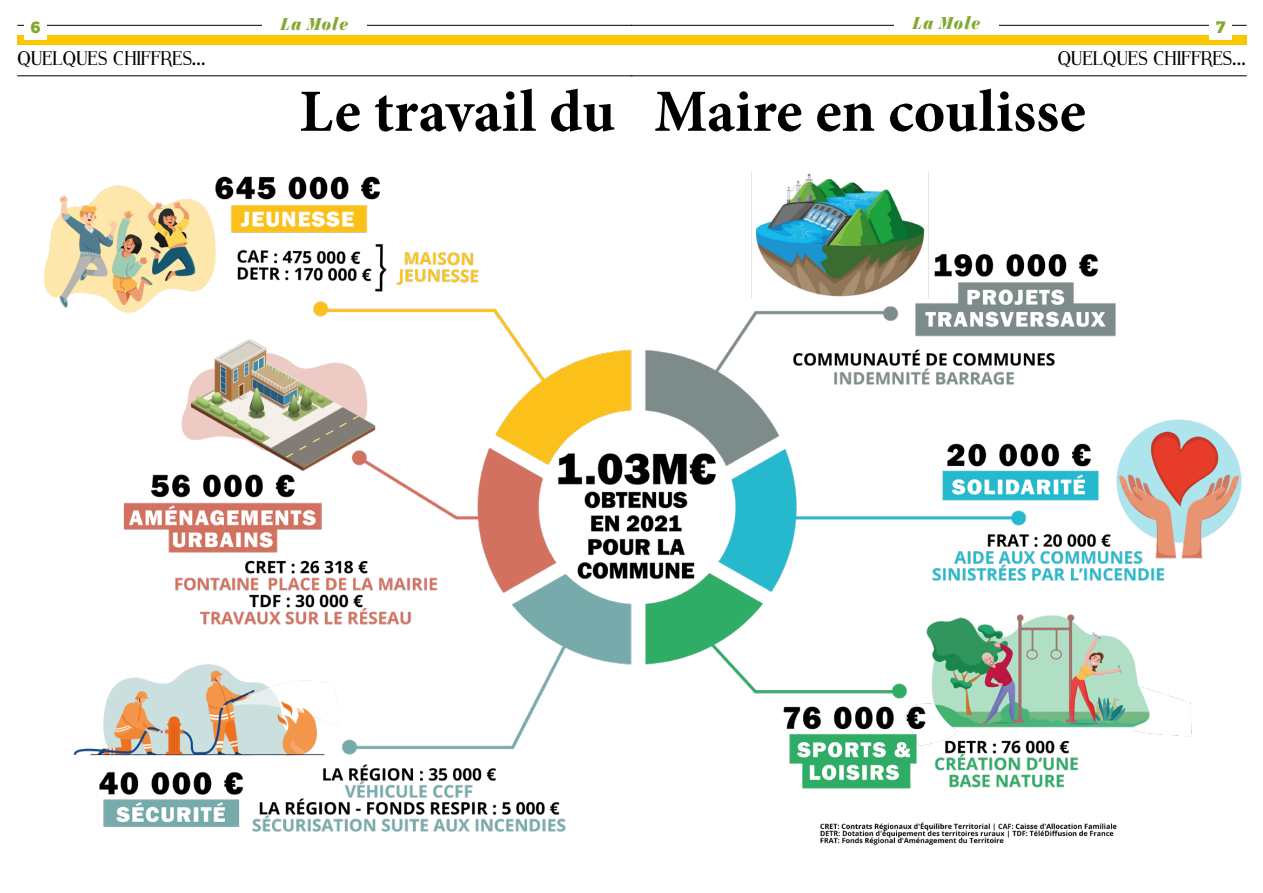
<style>
.page{position:relative;width:1263px;height:893px;background:#fff}
.page>*{position:absolute;margin:0;border:0;box-sizing:border-box;transform-origin:0 0}
.t1{font:700 60px "Minion Pro";color:#000}
.t2{font:20.25px "Modern Serif";color:#000;scale:.9 1}
.t3{font:italic 900 17.25px "Chamberi Display";letter-spacing:.1em;color:#83a932;scale:.9 1}
.t4{font:16.5px "Chunk Five Ex";color:#83a932}
.s1{font-size:17.25px}
</style>
<div class="page">
<img style="left:44px;top:171px;width:1198px;height:675px">
<hr style="left:17px;top:25px;width:615px;height:1px;background:#000">
<hr style="left:17px;top:76px;width:615px;height:1px;background:#000">
<div style="left:262px;top:17px;width:104px;height:19px;background:#fff"></div>
<hr style="left:631px;top:25px;width:616px;height:1px;background:#000">
<hr style="left:631px;top:76px;width:616px;height:1px;background:#000">
<div style="left:894px;top:16px;width:104px;height:19px;background:#fff"></div>
<div style="left:631px;top:35px;width:615px;height:9px;background:#fbc800"></div>
<div style="left:1209px;top:17px;width:23px;height:23px;background:#fff"></div>
<div style="left:17px;top:35px;width:615px;height:9px;background:#fbc800"></div>
<div style="left:24px;top:17px;width:23px;height:23px;background:#fff"></div>
<p class="t4" style="left:31px;top:15px;width:11px">6</p>
<p class="t3" style="left:913px;top:10px;width:76px">La Mole</p>
<p class="t4" style="left:1216px;top:15px;width:11px">7</p>
<p class="t3" style="left:281px;top:11px;width:76px">La Mole</p>
<p class="t2" style="left:17px;top:48px;width:211px">QUELQUES CHIFFRES<span class="s1">...</span></p>
<p class="t2" style="left:1057px;top:48px;width:211px">QUELQUES CHIFFRES<span class="s1">...</span></p>
<h1 class="t1" style="left:300px;top:69px;width:788px">Le travail du Maire en coulisse</h1>
</div>
